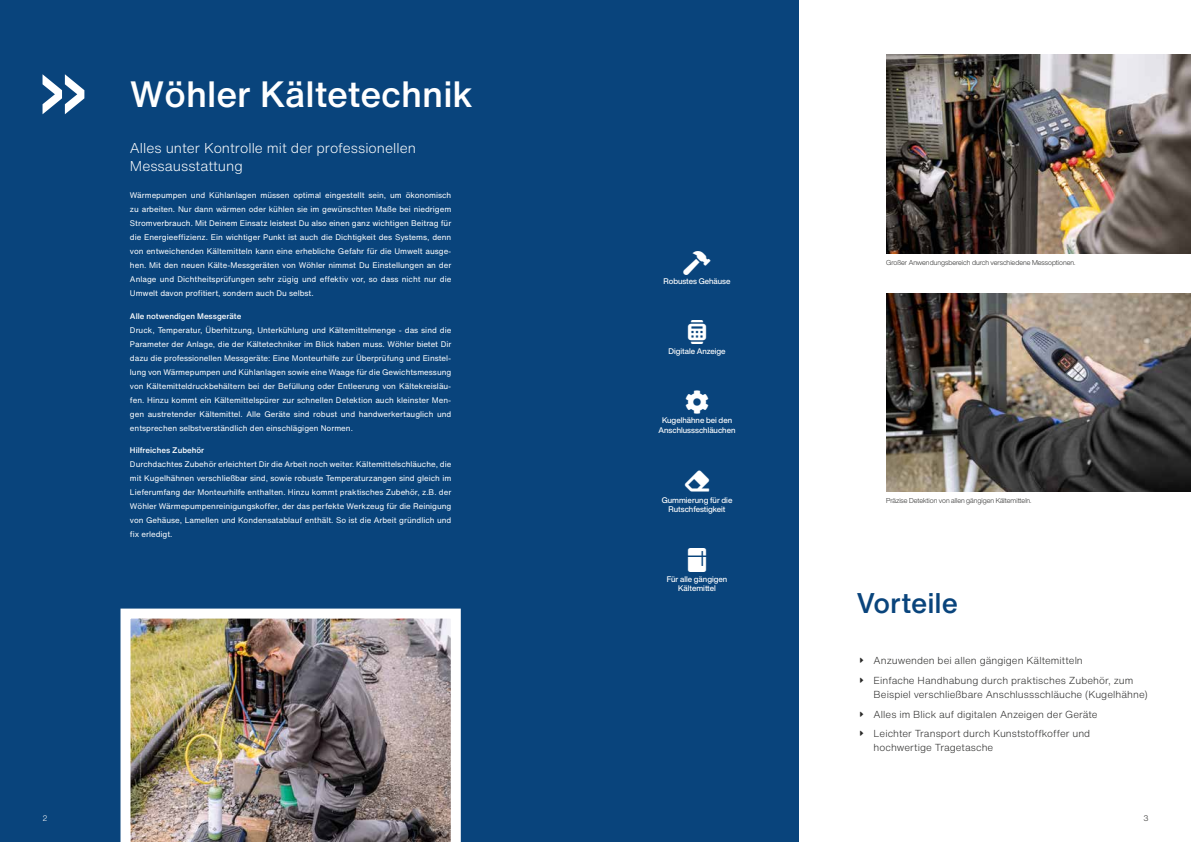
<style>
.page{position:relative;width:1191px;height:842px;background:#fff}
.page>*{position:absolute;margin:0;border:0;box-sizing:border-box;transform-origin:0 0}
.t1{font:500 36px "Helvetica Now Text";color:#fff}
.t2{font:500 28px "Helvetica Now Text";color:#09447c}
.t3{font:300 14px/18px "Helvetica Now Text";color:#fff}
.t4{font:300 10px/19.7px "Helvetica Now Text";letter-spacing:.005em;color:#282827}
.t5{font:8px/14px "Helvetica Now Text";color:#fff;text-align:justify}
.t6{font:500 8px/9.6px "Helvetica Now Display";color:#fff;text-align:center}
.t7{font:500 8px "Helvetica Now Text";color:#fff}
.t8{font:300 8px "Helvetica Now Text";color:#fff}
.t9{font:300 8px "Helvetica Now Text";color:#282827}
.t10{font:300 7px "Helvetica Now Display";color:#282827}
</style>
<div class="page">
<div style="left:0;top:0;width:798px;height:842px;background:#09447c"></div>
<img style="left:120px;top:609px;width:341px;height:233px">
<svg style="left:43px;top:74px;width:41px;height:40px"></svg>
<img style="left:886px;top:55px;width:305px;height:198px">
<img style="left:886px;top:293px;width:305px;height:199px">
<h1 class="t1" style="left:130px;top:67px;width:345px">Wöhler Kältetechnik</h1>
<h3 class="t3" style="left:130px;top:139px;width:287px">Alles unter Kontrolle mit der professionellen<br>Messausstattung</h3>
<p class="t5" style="left:130px;top:188px;width:323px">Wärmepumpen und Kühlanlagen müssen optimal eingestellt sein, um ökonomisch zu arbeiten. Nur dann wärmen oder kühlen sie im gewünschten Maße bei niedrigem Stromverbrauch. Mit Deinem Einsatz leistest Du also einen ganz wichtigen Beitrag für die Energieeffizienz. Ein wichtiger Punkt ist auch die Dichtigkeit des Systems, denn von entweichenden Kältemitteln kann eine erhebliche Gefahr für die Umwelt ausge&shy;hen. Mit den neuen Kälte-Messgeräten von Wöhler nimmst Du Einstellungen an der Anlage und Dichtheitsprüfungen sehr zügig und effektiv vor, so dass nicht nur die Umwelt davon profitiert, sondern auch Du selbst.</p>
<p class="t7" style="left:130px;top:310px;width:113px">Alle notwendigen Messgeräte</p>
<p class="t5" style="left:130px;top:323px;width:323px">Druck, Temperatur, Überhitzung, Unterkühlung und Kältemittelmenge - das sind die Parameter der Anlage, die der Kältetechniker im Blick haben muss. Wöhler bietet Dir dazu die professionellen Messgeräte: Eine Monteurhilfe zur Überprüfung und Einstel&shy;lung von Wärmepumpen und Kühlanlagen sowie eine Waage für die Gewichtsmessung von Kältemitteldruckbehältern bei der Befüllung oder Entleerung von Kältekreisläu&shy;fen. Hinzu kommt ein Kältemittelspürer zur schnellen Detektion auch kleinster Men&shy;gen austretender Kältemittel. Alle Geräte sind robust und handwerkertauglich und entsprechen selbstverständlich den einschlägigen Normen.</p>
<p class="t7" style="left:130px;top:444px;width:76px">Hilfreiches Zubehör</p>
<p class="t5" style="left:130px;top:457px;width:323px">Durchdachtes Zubehör erleichtert Dir die Arbeit noch weiter. Kältemittelschläuche, die mit Kugelhähnen verschließbar sind, sowie robuste Temperaturzangen sind gleich im Lieferumfang der Monteurhilfe enthalten. Hinzu kommt praktisches Zubehör, z.B. der Wöhler Wärmepumpenreinigungskoffer, der das perfekte Werkzeug für die Reinigung von Gehäuse, Lamellen und Kondensatablauf enthält. So ist die Arbeit gründlich und fix erledigt.</p>
<p class="t6" style="left:663px;top:276px;width:68px">Robustes Gehäuse</p>
<p class="t6" style="left:668px;top:346px;width:59px">Digitale Anzeige</p>
<p class="t6" style="left:658px;top:416px;width:78px">Kugelhähne bei den<br>Anschlussschläuchen</p>
<p class="t6" style="left:662px;top:495px;width:72px">Gummierung für die<br>Rutschfestigkeit</p>
<p class="t6" style="left:667px;top:574px;width:62px">Für alle gängigen<br>Kältemittel</p>
<p class="t10" style="left:886px;top:258px;width:191px">Großer Anwendungsbereich durch verschiedene Messoptionen.</p>
<p class="t10" style="left:886px;top:496px;width:147px">Präzise Detektion von allen gängigen Kältemitteln.</p>
<h2 class="t2" style="left:856px;top:582px;width:103px">Vorteile</h2>
<p class="t4" style="left:873px;top:650px;width:261px">Anzuwenden bei allen gängigen Kältemitteln<br>Einfache Handhabung durch praktisches Zubehör, zum</p>
<p class="t4" style="left:873px;top:684px;width:275px">Beispiel verschließbare Anschlussschläuche (Kugelhähne)<br>Alles im Blick auf digitalen Anzeigen der Geräte<br>Leichter Transport durch Kunststoffkoffer und</p>
<p class="t4" style="left:873px;top:737px;width:121px">hochwertige Tragetasche</p>
<p class="t8" style="left:43px;top:812px;width:7px">2</p>
<p class="t9" style="left:1143px;top:812px;width:7px">3</p>
</div>
